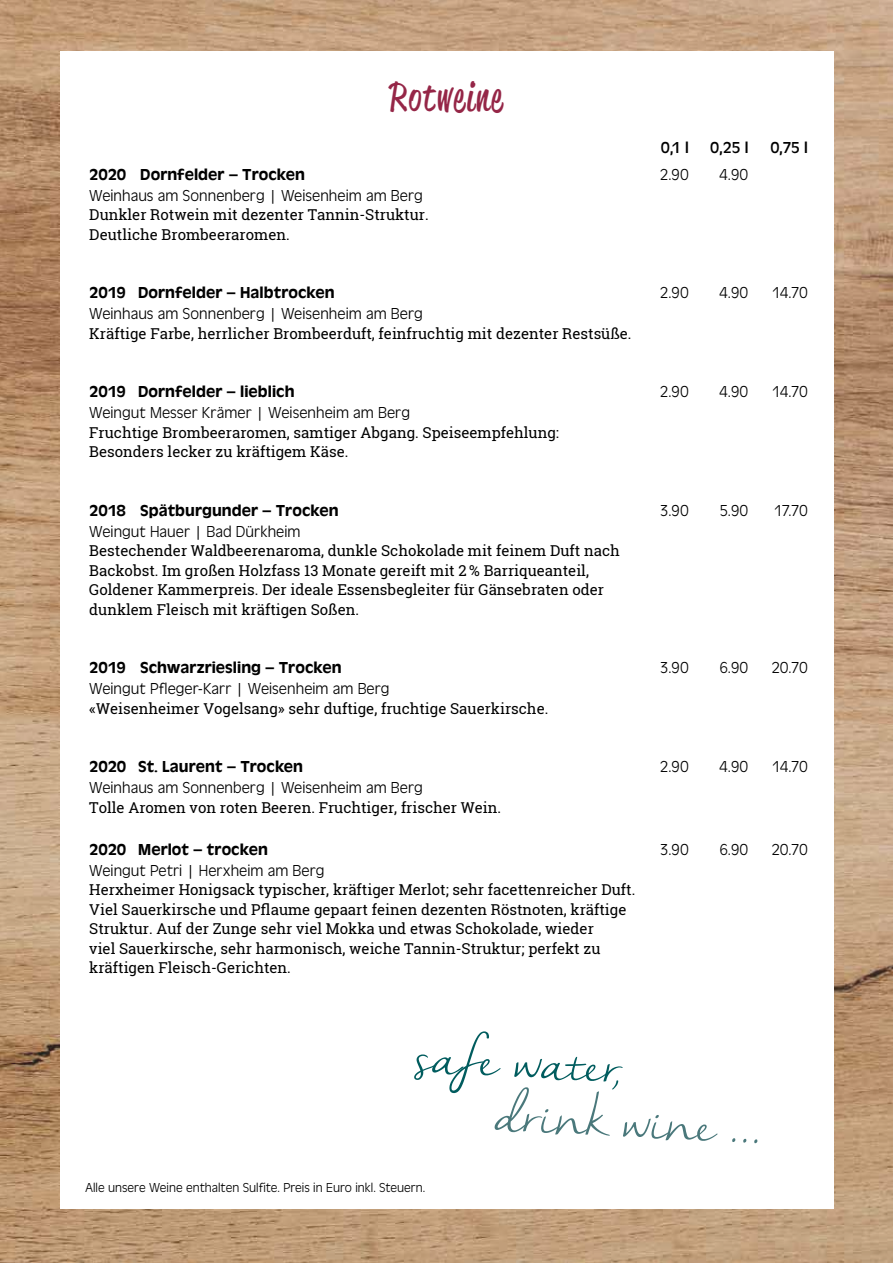
<style>
.page{position:relative;width:893px;height:1263px;background:#fff}
.page>*{position:absolute;margin:0;border:0;box-sizing:border-box;transform-origin:0 0}
.t1{font:52.8px "Nella Sue";color:#4a787b}
.t2{font:52.8px "Nella Sue";color:#005c5e}
.t3{font:39px "Reklame Script";letter-spacing:.06em;color:#952647}
.t4{font:300 16.5px "Antique Oli";color:#000}
.t5{font:500 16.5px "Antique Oli";letter-spacing:.005em;color:#000}
.t6{font:16.5px "Antique Oli";color:#000}
.t7{font:15px/19.5px "Roboto Slab";color:#000}
.t8{font:300 13.5px "Antique Oli";color:#000}
</style>
<div class="page">
<img style="left:0;top:0;width:893px;height:1263px">
<div style="left:60px;top:51px;width:773px;height:1158px;background:#fff"></div>
<h2 class="t3" style="left:390px;top:70px;width:113px">Rotweine</h2>
<p class="t6" style="left:661px;top:138px;width:29px">0,1 l</p>
<p class="t6" style="left:710px;top:138px;width:40px">0,25 l</p>
<p class="t6" style="left:770px;top:138px;width:39px">0,75 l</p>
<p class="t5" style="left:89px;top:165px;width:217px">2020 Dornfelder – Trocken</p>
<p class="t4" style="left:660px;top:166px;width:30px">2.90</p>
<p class="t4" style="left:719px;top:166px;width:31px">4.90</p>
<p class="t4" style="left:89px;top:187px;width:335px">Weinhaus am Sonnenberg | Weisenheim am Berg</p>
<p class="t7" style="left:89px;top:205px;width:341px">Dunkler Rotwein mit dezenter Tannin-Struktur.<br>Deutliche Brombeeraromen.</p>
<p class="t5" style="left:89px;top:284px;width:247px">2019 Dornfelder – Halbtrocken</p>
<p class="t4" style="left:660px;top:284px;width:30px">2.90</p>
<p class="t4" style="left:719px;top:284px;width:31px">4.90</p>
<p class="t4" style="left:772px;top:284px;width:38px">14.70</p>
<p class="t4" style="left:89px;top:305px;width:335px">Weinhaus am Sonnenberg | Weisenheim am Berg</p>
<p class="t7" style="left:89px;top:323px;width:544px">Kräftige Farbe, herrlicher Brombeerduft, feinfruchtig mit dezenter Restsüße.</p>
<p class="t5" style="left:89px;top:383px;width:207px">2019 Dornfelder – lieblich</p>
<p class="t4" style="left:660px;top:383px;width:30px">2.90</p>
<p class="t4" style="left:719px;top:383px;width:31px">4.90</p>
<p class="t4" style="left:772px;top:383px;width:38px">14.70</p>
<p class="t4" style="left:89px;top:404px;width:322px">Weingut Messer Krämer | Weisenheim am Berg</p>
<p class="t7" style="left:89px;top:422px;width:471px">Fruchtige Brombeeraromen, samtiger Abgang. Speiseempfehlung:<br>Besonders lecker zu kräftigem Käse.</p>
<p class="t5" style="left:89px;top:501px;width:251px">2018 Spätburgunder – Trocken</p>
<p class="t4" style="left:660px;top:502px;width:30px">3.90</p>
<p class="t4" style="left:719px;top:502px;width:30px">5.90</p>
<p class="t4" style="left:774px;top:502px;width:35px">17.70</p>
<p class="t4" style="left:89px;top:523px;width:213px">Weingut Hauer | Bad Dürkheim</p>
<p class="t7" style="left:89px;top:541px;width:532px">Bestechender Waldbeerenaroma, dunkle Schokolade mit feinem Duft nach Backobst. Im großen Holzfass 13 Monate gereift mit 2 % Barriqueanteil, Goldener Kammerpreis. Der ideale Essensbegleiter für Gänsebraten oder dunklem Fleisch mit kräftigen Soßen.</p>
<p class="t5" style="left:89px;top:659px;width:254px">2019 Schwarzriesling – Trocken</p>
<p class="t4" style="left:660px;top:659px;width:30px">3.90</p>
<p class="t4" style="left:719px;top:659px;width:31px">6.90</p>
<p class="t4" style="left:771px;top:659px;width:38px">20.70</p>
<p class="t4" style="left:89px;top:680px;width:302px">Weingut Pfleger-Karr | Weisenheim am Berg</p>
<p class="t7" style="left:89px;top:698px;width:461px">«Weisenheimer Vogelsang» sehr duftige, fruchtige Sauerkirsche.</p>
<p class="t5" style="left:89px;top:758px;width:215px">2020 St. Laurent – Trocken</p>
<p class="t4" style="left:660px;top:758px;width:30px">2.90</p>
<p class="t4" style="left:719px;top:758px;width:31px">4.90</p>
<p class="t4" style="left:772px;top:758px;width:38px">14.70</p>
<p class="t4" style="left:89px;top:779px;width:335px">Weinhaus am Sonnenberg | Weisenheim am Berg</p>
<p class="t7" style="left:89px;top:797px;width:413px">Tolle Aromen von roten Beeren. Fruchtiger, frischer Wein.</p>
<p class="t5" style="left:89px;top:840px;width:180px">2020 Merlot – trocken</p>
<p class="t4" style="left:660px;top:841px;width:30px">3.90</p>
<p class="t4" style="left:719px;top:841px;width:31px">6.90</p>
<p class="t4" style="left:771px;top:841px;width:38px">20.70</p>
<p class="t4" style="left:89px;top:862px;width:237px">Weingut Petri | Herxheim am Berg</p>
<p class="t7" style="left:89px;top:880px;width:547px">Herxheimer Honigsack typischer, kräftiger Merlot; sehr facettenreicher Duft.<br>Viel Sauerkirsche und Pflaume gepaart feinen dezenten Röstnoten, kräftige Struktur. Auf der Zunge sehr viel Mokka und etwas Schokolade, wieder<br>viel Sauerkirsche, sehr harmonisch, weiche Tannin-Struktur; perfekt zu kräftigen Fleisch-Gerichten.</p>
<h1 class="t2" style="left:417px;top:1017px;width:209px;rotate:3deg">safe water,</h1>
<h1 class="t1" style="left:497px;top:1075px;width:272px;rotate:3deg">drink wine ...</h1>
<p class="t8" style="left:85px;top:1180px;width:342px">Alle unsere Weine enthalten Sulfite. Preis in Euro inkl. Steuern.</p>
</div>
